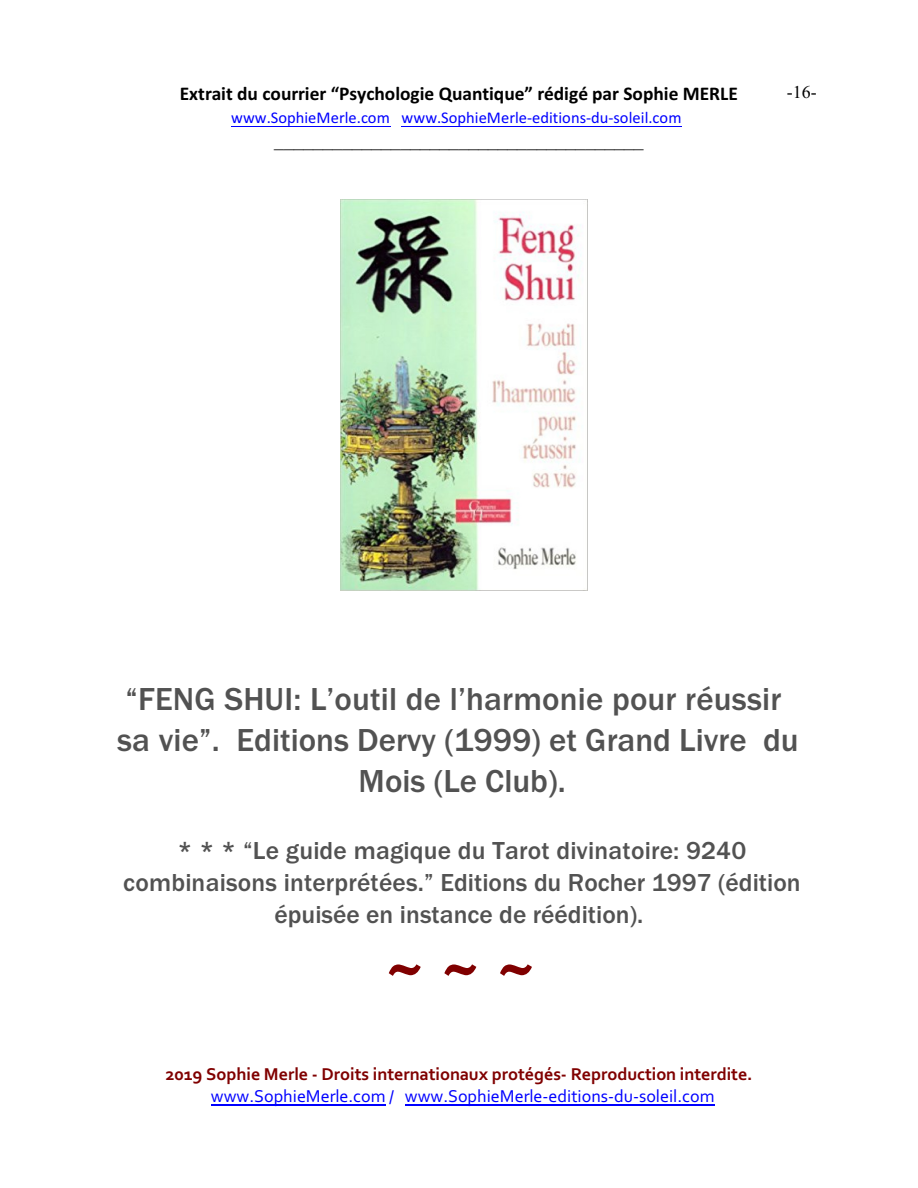
<style>
.page{position:relative;width:918px;height:1188px;background:#fff}
.page>*{position:absolute;margin:0;border:0;box-sizing:border-box;transform-origin:0 0}
.t1{font:500 66px "Franklin Gothic";color:#800000}
.t2{font:500 33px/41.4px "Franklin Gothic";letter-spacing:.005em;color:#525252;text-align:center}
.t3{font:500 25.5px/32.2px "Franklin Gothic";color:#525252;text-align:center}
.t4{font:700 19.5px "Calibri";color:#000}
.t5{font:19.5px "Times New Roman";color:#000}
.t6{font:700 18px "Corbel";color:#800000}
.t7{font:18px "Corbel";color:#00f}
.t8{font:18px "Times New Roman";color:#000}
.t9{font:16.5px "Calibri";color:#00f}
</style>
<div class="page">
<hr style="left:231px;top:126px;width:159px;height:1px;background:#00f">
<hr style="left:402px;top:126px;width:280px;height:1px;background:#00f">
<img style="left:340px;top:200px;width:247px;height:391px">
<hr style="left:211px;top:1105px;width:175px;height:1px;background:#00f">
<hr style="left:405px;top:1105px;width:309px;height:1px;background:#00f">
<p class="t4" style="left:180px;top:85px;width:560px">Extrait du courrier “Psychologie Quantique” rédigé par Sophie MERLE</p>
<p class="t9" style="left:231px;top:111px;width:452px">www.SophieMerle.com www.SophieMerle-editions-du-soleil.com</p>
<p class="t5" style="left:274px;top:133px;width:371px">______________________________________</p>
<p class="t8" style="left:787px;top:85px;width:31px">-16-</p>
<p class="t2" style="left:117px;top:680px;width:683px">“FENG SHUI: L’outil de l’harmonie pour réussir sa vie”. Editions Dervy (1999) et Grand Livre du<br>Mois (Le Club).</p>
<p class="t3" style="left:123px;top:836px;width:679px">* * * “Le guide magique du Tarot divinatoire: 9240 combinaisons interprétées.” Editions du Rocher 1997 (édition épuisée en instance de réédition).</p>
<h1 class="t1" style="left:385px;top:946px;width:151px">~~~</h1>
<p class="t6" style="left:165px;top:1067px;width:589px">2019 Sophie Merle - Droits internationaux protégés- Reproduction interdite.</p>
<p class="t7" style="left:211px;top:1089px;width:505px">www.SophieMerle.com / www.SophieMerle-editions-du-soleil.com</p>
</div>
